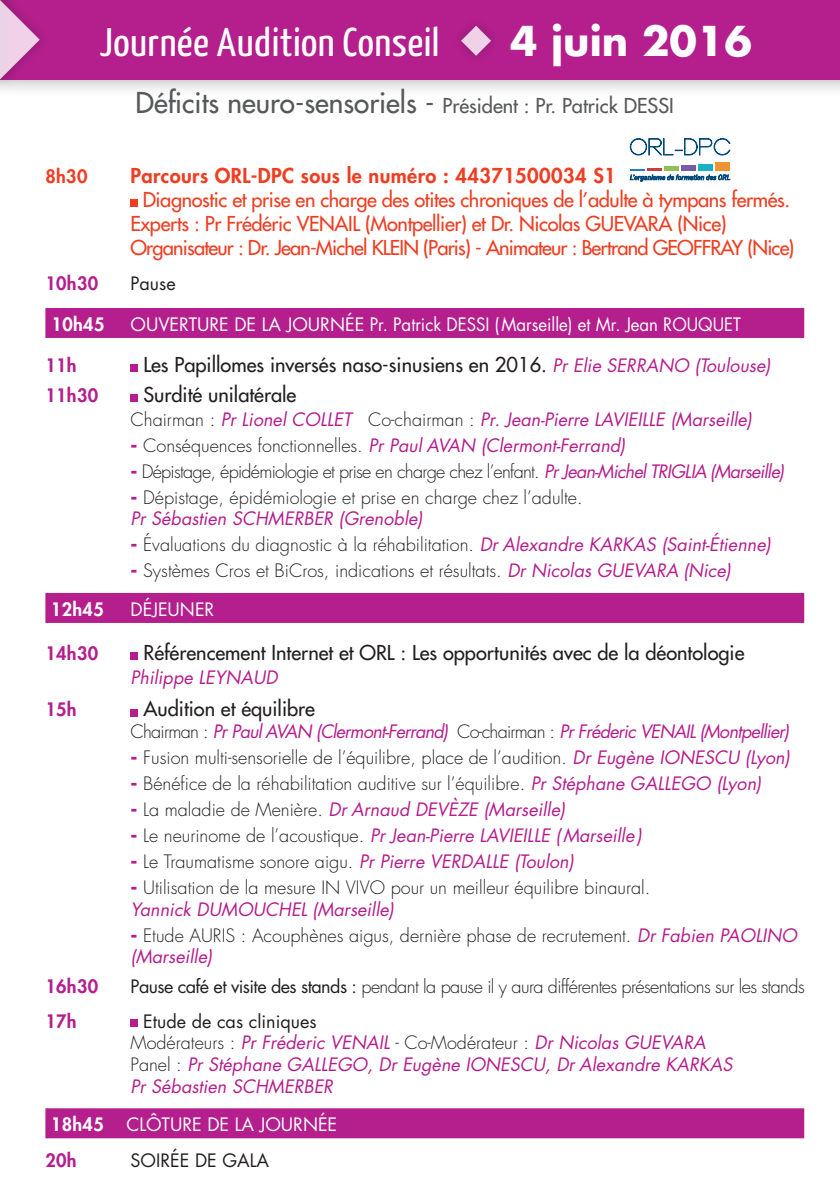
<style>
.page{position:relative;width:840px;height:1191px;background:#fff}
.page>*{position:absolute;margin:0;border:0;box-sizing:border-box;transform-origin:0 0}
.t1{font:40px "Yanone Kaffeesatz";letter-spacing:.01em;color:#fff;scale:1.1 1}
.t2{font:700 40px "Futura";color:#fff}
.t3{font:28px "Futura";color:#57585a}
.t4{font:20px/24px "Futura";letter-spacing:-.02em;color:#ef3e22}
.t5{font:20px "Futura";color:#231f20}
.t6{font:800 20px "Futura";letter-spacing:.02em;color:#ef3e22}
.t7{font:300 18px/21.6px "Futura";color:#231f20}
.t8{font:italic 18px/21.6px "Futura";color:#b41e8d}
.t9{font:18px "Futura";color:#fff}
.t10{font:300 18px "Futura";letter-spacing:-.035em;color:#231f20}
.t11{font:300 18px "Futura";letter-spacing:-.04em;color:#231f20}
.t12{font:italic 18px "Futura";letter-spacing:-.04em;color:#b41e8d}
.t13{font:800 18px "Futura";letter-spacing:.02em;color:#b41e8d}
.t14{font:18px "Futura";color:#231f20}
.t15{font:800 18px "Futura";letter-spacing:.02em;color:#fff}
.t16{font:800 18px "Futura";color:#ef3e22}
.s1{font-size:20px}
.s2{font-style:italic;font-size:18px;color:#b41e8d}
.s3{font-weight:300;font-style:normal;color:#231f20}
.s4{font-weight:700;font-style:normal}
.s5{font-weight:700;color:#b41e8d}
.s6{font-weight:400;font-style:italic;color:#b41e8d}
.s7{font-weight:400}
.s8{font-style:normal;color:#231f20}
</style>
<div class="page">
<div style="left:0;top:0;width:839px;height:98px;background:#231f20;opacity:.4"></div>
<div style="left:0;top:0;width:839px;height:79px;background:#b41e8d"></div>
<div style="left:0;top:0;width:19px;height:98px;background:#f9f9f9"></div>
<div style="left:0;top:0;width:49px;height:88px;background:#231f20;opacity:.4"></div>
<svg style="left:0;top:0;width:40px;height:79px"></svg>
<div style="left:45px;top:308px;width:758px;height:30px;background:#b41e8d"></div>
<div style="left:45px;top:593px;width:758px;height:30px;background:#b41e8d"></div>
<div style="left:45px;top:1108px;width:758px;height:30px;background:#b41e8d"></div>
<svg style="left:461px;top:26px;width:30px;height:30px"></svg>
<hr style="left:646px;top:168px;width:15px;height:3px;background:#c2433c">
<hr style="left:663px;top:167px;width:15px;height:4px;background:#92be56">
<div style="left:681px;top:165px;width:14px;height:6px;background:#765ba6"></div>
<div style="left:698px;top:164px;width:14px;height:7px;background:#18b1c3"></div>
<div style="left:715px;top:162px;width:14px;height:9px;background:#ee9433"></div>
<svg style="left:629px;top:138px;width:101px;height:17px"></svg>
<svg style="left:629px;top:169px;width:100px;height:12px"></svg>
<div style="left:130px;top:199px;width:8px;height:7px;background:#ef3e22"></div>
<div style="left:130px;top:365px;width:8px;height:7px;background:#b41e8d"></div>
<div style="left:130px;top:394px;width:8px;height:8px;background:#b41e8d"></div>
<div style="left:130px;top:652px;width:8px;height:8px;background:#b41e8d"></div>
<div style="left:130px;top:709px;width:8px;height:7px;background:#b41e8d"></div>
<div style="left:130px;top:1019px;width:8px;height:7px;background:#b41e8d"></div>
<h1 class="t1" style="left:99px;top:18px;width:310px">Journée Audition Conseil</h1>
<h1 class="t2" style="left:509px;top:13px;width:243px">4 juin 2016</h1>
<h2 class="t3" style="left:135px;top:84px;width:539px">Déficits neuro-sensoriels - <span class="s1">Président : Pr. Patrick DESSI</span></h2>
<p class="t16" style="left:45px;top:164px;width:44px">8h30</p>
<p class="t6" style="left:130px;top:162px;width:486px">Parcours ORL-DPC sous le numéro : 44371500034 S1</p>
<p class="t4" style="left:130px;top:187px;width:665px;text-indent:12px">Diagnostic et prise en charge des otites chroniques de l’adulte à tympans fermés.<br>Experts : Pr Frédéric VENAIL (Montpellier) et Dr. Nicolas GUEVARA (Nice)<br>Organisateur : Dr. Jean-Michel KLEIN (Paris) - Animateur : Bertrand GEOFFRAY (Nice)</p>
<p class="t13" style="left:45px;top:271px;width:54px">10h30</p>
<p class="t14" style="left:130px;top:271px;width:47px">Pause</p>
<p class="t15" style="left:52px;top:312px;width:54px">10h45</p>
<p class="t9" style="left:130px;top:312px;width:611px">OUVERTURE DE LA JOURNÉE Pr. Patrick DESSI (Marseille) et Mr. Jean ROUQUET</p>
<p class="t13" style="left:45px;top:353px;width:33px">11h</p>
<p class="t5" style="left:143px;top:351px;width:628px">Les Papillomes inversés naso-sinusiens en 2016. <span class="s2">Pr Elie SERRANO (Toulouse)</span></p>
<p class="t13" style="left:45px;top:383px;width:54px">11h30</p>
<p class="t5" style="left:143px;top:381px;width:154px">Surdité unilatérale</p>
<p class="t8" style="left:130px;top:408px;width:622px"><span class="s3">Chairman :</span> Pr Lionel COLLET <span class="s3">Co-chairman :</span> Pr. Jean-Pierre LAVIEILLE (Marseille)</p>
<p class="t8" style="left:130px;top:434px;width:496px"><span class="s4">-</span> <span class="s3">Conséquences fonctionnelles.</span> Pr Paul AVAN (Clermont-Ferrand)</p>
<p class="t11" style="left:130px;top:459px;width:655px"><span class="s5">-</span> Dépistage, épidémiologie et prise en charge chez l’enfant. <span class="s6">Pr Jean-Michel TRIGLIA (Marseille)</span></p>
<p class="t7" style="left:130px;top:486px;width:453px"><span class="s5">-</span> Dépistage, épidémiologie et prise en charge chez l’adulte.<br><span class="s6">Pr Sébastien SCHMERBER (Grenoble)</span></p>
<p class="t7" style="left:130px;top:534px;width:641px"><span class="s5">-</span> Évaluations du diagnostic à la réhabilitation. <span class="s6">Dr Alexandre KARKAS (Saint-Étienne)</span></p>
<p class="t7" style="left:130px;top:560px;width:601px"><span class="s5">-</span> Systèmes Cros et BiCros, indications et résultats. <span class="s6">Dr Nicolas GUEVARA (Nice)</span></p>
<p class="t15" style="left:51px;top:597px;width:54px">12h45</p>
<p class="t9" style="left:130px;top:597px;width:85px">DÉJEUNER</p>
<p class="t13" style="left:45px;top:641px;width:54px">14h30</p>
<p class="t5" style="left:143px;top:639px;width:602px">Référencement Internet et ORL : Les opportunités avec de la déontologie</p>
<p class="t8" style="left:130px;top:666px;width:148px">Philippe LEYNAUD</p>
<p class="t13" style="left:45px;top:697px;width:33px">15h</p>
<p class="t5" style="left:143px;top:696px;width:173px">Audition et équilibre</p>
<p class="t12" style="left:130px;top:719px;width:660px"><span class="s3">Chairman :</span> Pr Paul AVAN (Clermont-Ferrand) <span class="s3">Co-chairman :</span> Pr Fréderic VENAIL (Montpellier)</p>
<p class="t7" style="left:130px;top:747px;width:660px"><span class="s5">-</span> Fusion multi-sensorielle de l’équilibre, place de l’audition. <span class="s6">Dr Eugène IONESCU (Lyon)</span></p>
<p class="t7" style="left:130px;top:773px;width:632px"><span class="s5">-</span> Bénéfice de la réhabilitation auditive sur l’équilibre. <span class="s6">Pr Stéphane GALLEGO (Lyon)</span></p>
<p class="t8" style="left:130px;top:798px;width:436px"><span class="s4">-</span> <span class="s3">La maladie de Menière.</span> Dr Arnaud DEVÈZE (Marseille)</p>
<p class="t8" style="left:130px;top:824px;width:512px"><span class="s4">-</span> <span class="s3">Le neurinome de l’acoustique.</span> Pr Jean-Pierre LAVIEILLE (Marseille)</p>
<p class="t7" style="left:130px;top:850px;width:444px"><span class="s5">-</span> Le Traumatisme sonore aigu. <span class="s6">Pr Pierre VERDALLE (Toulon)</span></p>
<p class="t7" style="left:130px;top:876px;width:521px"><span class="s5">-</span> Utilisation de la mesure IN VIVO pour un meilleur équilibre binaural.<br><span class="s6">Yannick DUMOUCHEL (Marseille)</span></p>
<p class="t7" style="left:130px;top:924px;width:667px"><span class="s5">-</span> Etude AURIS : Acouphènes aigus, dernière phase de recrutement. <span class="s6">Dr Fabien PAOLINO (Marseille)</span></p>
<p class="t13" style="left:45px;top:974px;width:54px">16h30</p>
<p class="t10" style="left:130px;top:975px;width:675px"><span class="s7">Pause café et visite des stands :</span> pendant la pause il y aura différentes présentations sur les stands</p>
<p class="t13" style="left:45px;top:1009px;width:33px">17h</p>
<p class="t8" style="left:130px;top:1010px;width:603px;text-indent:13px"><span class="s8">Etude de cas cliniques<br></span><span class="s3">Modérateurs :</span> Pr Fréderic VENAIL <span class="s3">- Co-Modérateur :</span> Dr Nicolas GUEVARA <span class="s3">Panel :</span> Pr Stéphane GALLEGO, Dr Eugène IONESCU, Dr Alexandre KARKAS Pr Sébastien SCHMERBER</p>
<p class="t15" style="left:51px;top:1112px;width:54px">18h45</p>
<p class="t9" style="left:126px;top:1112px;width:212px">CLÔTURE DE LA JOURNÉE</p>
<p class="t13" style="left:45px;top:1148px;width:33px">20h</p>
<p class="t14" style="left:130px;top:1148px;width:140px">SOIRÉE DE GALA</p>
</div>
